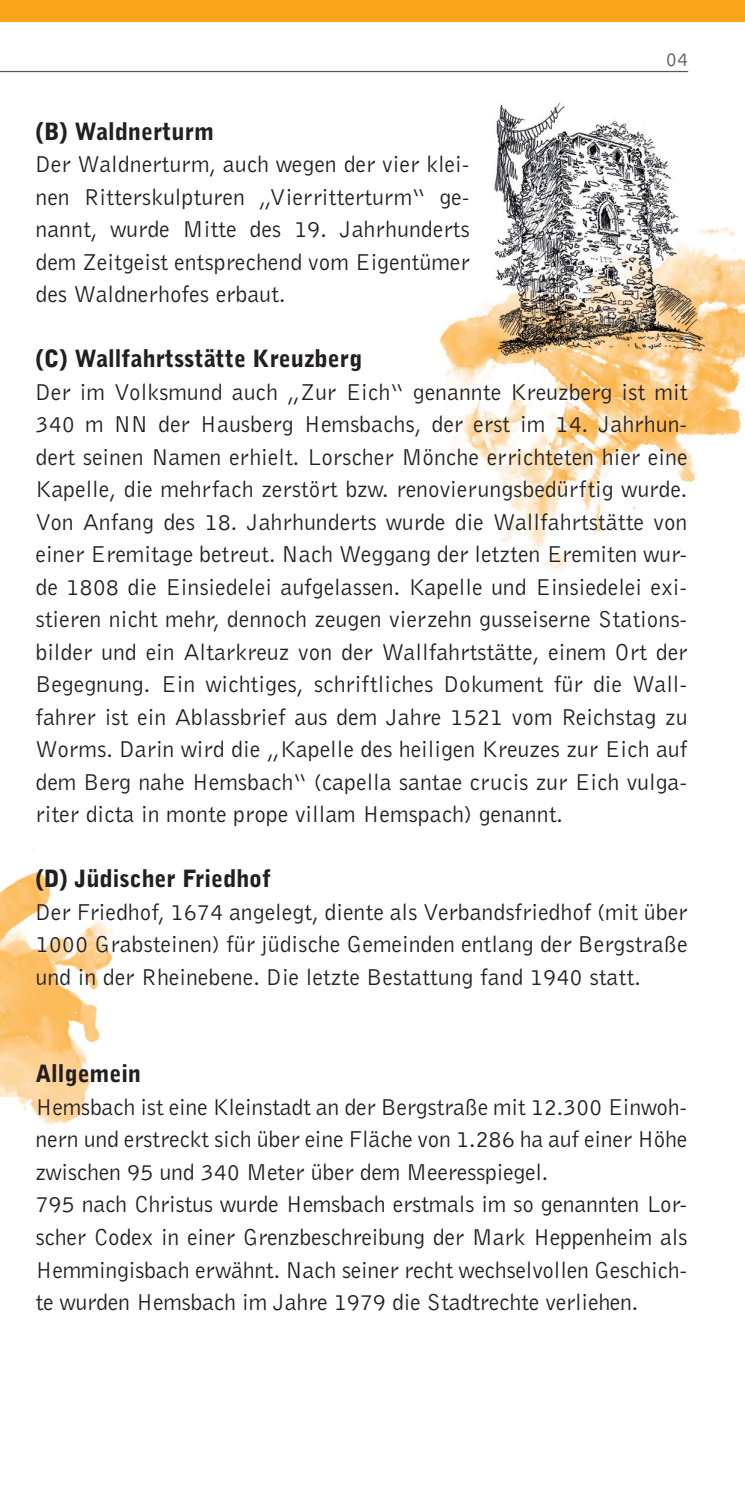
<style>
.page{position:relative;width:745px;height:1489px;background:#fff}
.page>*{position:absolute;margin:0;border:0;box-sizing:border-box;transform-origin:0 0}
.t1{font:23.75px/32.5px "Bell Gothic BT";letter-spacing:-.01em;color:#231f20;text-align:justify}
.t2{font:900 23.75px "Bell Gothic BT";color:#231f20}
.t3{font:20px "Bell Gothic BT";color:#57585a}
</style>
<div class="page">
<img style="left:0;top:21px;width:744px;height:1104px">
<hr style="left:0;top:71px;width:687px;height:1px;background:#57585a">
<div style="left:0;top:0;width:744px;height:21px;background:#f9a51b"></div>
<p class="t2" style="left:35px;top:116px;width:180px">(B) Waldnerturm</p>
<p class="t1" style="left:35px;top:147px;width:435px">Der Waldnerturm, auch wegen der vier klei&shy;nen Ritterskulpturen „Vierritterturm“ ge&shy;nannt, wurde Mitte des 19. Jahrhunderts dem Zeitgeist entsprechend vom Eigentümer des Waldnerhofes erbaut.</p>
<p class="t3" style="left:665px;top:47px;width:24px">04</p>
<p class="t2" style="left:35px;top:344px;width:328px">(C) Wallfahrtsstätte Kreuzberg</p>
<p class="t1" style="left:35px;top:375px;width:653px">Der im Volksmund auch „Zur Eich“ genannte Kreuzberg ist mit 340 m NN der Hausberg Hemsbachs, der erst im 14. Jahrhun&shy;dert seinen Namen erhielt. Lorscher Mönche errichteten hier eine Kapelle, die mehrfach zerstört bzw. renovierungsbedürftig wurde.<br>Von Anfang des 18. Jahrhunderts wurde die Wallfahrtstätte von einer Eremitage betreut. Nach Weggang der letzten Eremiten wur&shy;de 1808 die Einsiedelei aufgelassen. Kapelle und Einsiedelei exi&shy;stieren nicht mehr, dennoch zeugen vierzehn gusseiserne Stations&shy;bilder und ein Altarkreuz von der Wallfahrtstätte, einem Ort der Begegnung. Ein wichtiges, schriftliches Dokument für die Wall&shy;fahrer ist ein Ablassbrief aus dem Jahre 1521 vom Reichstag zu Worms. Darin wird die „Kapelle des heiligen Kreuzes zur Eich auf dem Berg nahe Hemsbach“ (capella santae crucis zur Eich vulga&shy;riter dicta in monte prope villam Hemspach) genannt.</p>
<p class="t2" style="left:35px;top:863px;width:237px">(D) Jüdischer Friedhof</p>
<p class="t1" style="left:35px;top:895px;width:653px">Der Friedhof, 1674 angelegt, diente als Verbandsfriedhof (mit über 1000 Grabsteinen) für jüdische Gemeinden entlang der Bergstraße und in der Rheinebene. Die letzte Bestattung fand 1940 statt.</p>
<p class="t2" style="left:35px;top:1058px;width:107px">Allgemein</p>
<p class="t1" style="left:35px;top:1090px;width:653px;text-align:left">Hemsbach ist eine Kleinstadt an der Bergstraße mit 12.300 Einwoh&shy;nern und erstreckt sich über eine Fläche von 1.286 ha auf einer Höhe zwischen 95 und 340 Meter über dem Meeresspiegel.<br>795 nach Christus wurde Hemsbach erstmals im so genannten Lor&shy;scher Codex in einer Grenzbeschreibung der Mark Heppenheim als Hemmingisbach erwähnt. Nach seiner recht wechselvollen Geschich&shy;te wurden Hemsbach im Jahre 1979 die Stadtrechte verliehen.</p>
</div>
